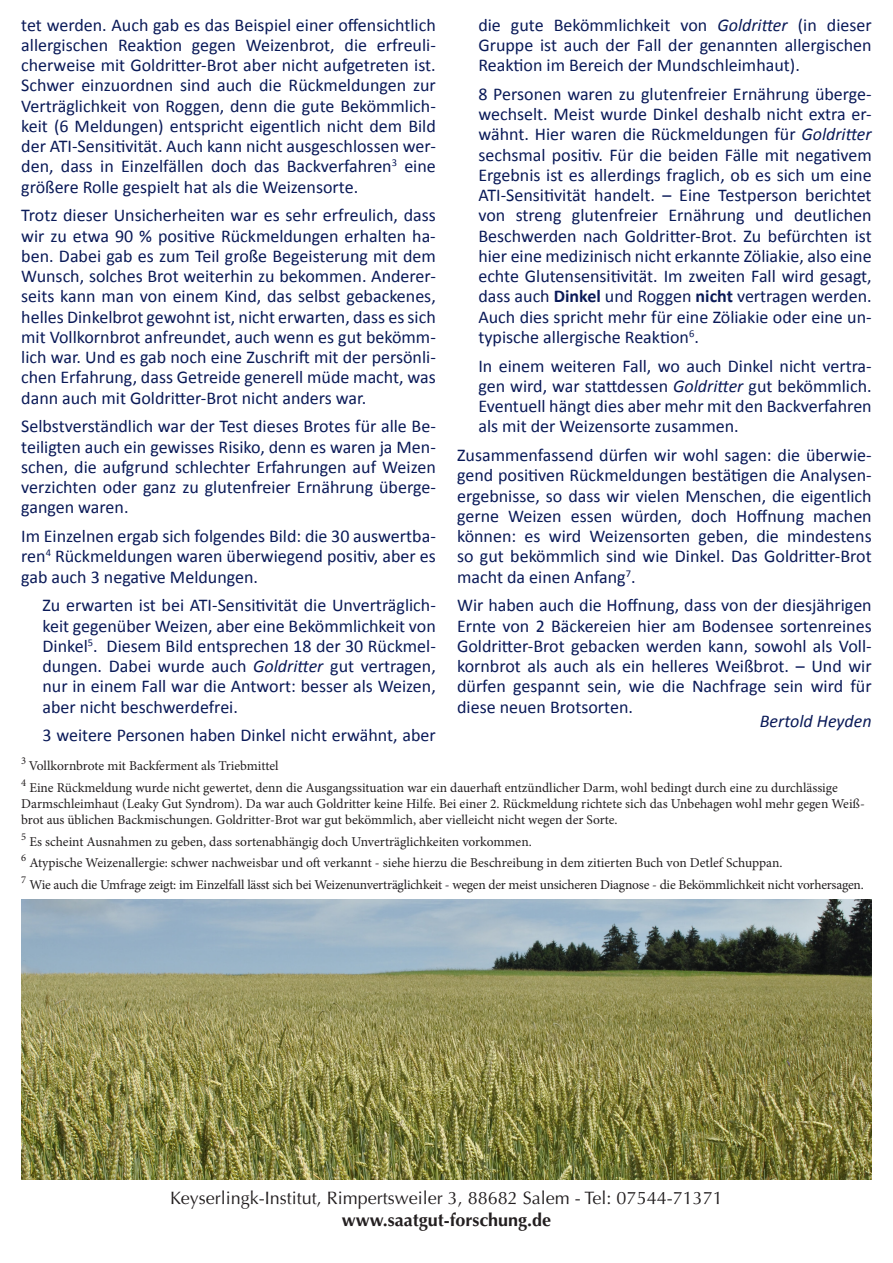
<style>
.page{position:relative;width:893px;height:1263px;background:#fff}
.page>*{position:absolute;margin:0;border:0;box-sizing:border-box;transform-origin:0 0}
.t1{font:18px/20.2px "Calibri";color:#0a1a58;text-align:justify}
.t2{font:18px "Optima LT Std";color:#231f20}
.t3{font:700 18px "Optima LT Std";color:#231f20}
.t4{font:italic 18px "Calibri";color:#0a1a58}
.t5{font:13.5px/21.6px "Minion Pro";letter-spacing:-.005em;color:#231f20}
.s1{font-style:italic}
.s2{font-weight:700}
</style>
<div class="page">
<img style="left:21px;top:899px;width:851px;height:280px">
<p class="t1" style="left:21px;top:14px;width:416px">tet werden. Auch gab es das Beispiel einer offensichtlich allergischen Reaktion gegen Weizenbrot, die erfreuli&shy;cherweise mit Goldritter-Brot aber nicht aufgetreten ist.<br>Schwer einzuordnen sind auch die Rückmeldungen zur Verträglichkeit von Roggen, denn die gute Bekömmlich&shy;keit (6 Meldungen) entspricht eigentlich nicht dem Bild der ATI-Sensitivität. Auch kann nicht ausgeschlossen wer&shy;den, dass in Einzelfällen doch das Backverfahren<sup>3</sup> eine größere Rolle gespielt hat als die Weizensorte.</p>
<p class="t1" style="left:21px;top:205px;width:416px">Trotz dieser Unsicherheiten war es sehr erfreulich, dass wir zu etwa 90 % positive Rückmeldungen erhalten ha&shy;ben. Dabei gab es zum Teil große Begeisterung mit dem Wunsch, solches Brot weiterhin zu bekommen. Anderer&shy;seits kann man von einem Kind, das selbst gebackenes, helles Dinkelbrot gewohnt ist, nicht erwarten, dass es sich mit Vollkornbrot anfreundet, auch wenn es gut bekömm&shy;lich war. Und es gab noch eine Zuschrift mit der persönli&shy;chen Erfahrung, dass Getreide generell müde macht, was dann auch mit Goldritter-Brot nicht anders war.</p>
<p class="t1" style="left:21px;top:416px;width:416px">Selbstverständlich war der Test dieses Brotes für alle Be&shy;teiligten auch ein gewisses Risiko, denn es waren ja Men&shy;schen, die aufgrund schlechter Erfahrungen auf Weizen verzichten oder ganz zu glutenfreier Ernährung überge&shy;gangen waren.</p>
<p class="t1" style="left:21px;top:526px;width:416px">Im Einzelnen ergab sich folgendes Bild: die 30 auswertba&shy;ren<sup>4</sup> Rückmeldungen waren überwiegend positiv, aber es gab auch 3 negative Meldungen.</p>
<p class="t1" style="left:43px;top:595px;width:395px">Zu erwarten ist bei ATI-Sensitivität die Unverträglich&shy;keit gegenüber Weizen, aber eine Bekömmlichkeit von Dinkel<sup>5</sup>. Diesem Bild entsprechen 18 der 30 Rückmel&shy;dungen. Dabei wurde auch <span class="s1">Goldritter</span> gut vertragen, nur in einem Fall war die Antwort: besser als Weizen, aber nicht beschwerdefrei.</p>
<p class="t1" style="left:43px;top:725px;width:395px">3 weitere Personen haben Dinkel nicht erwähnt, aber</p>
<p class="t1" style="left:478px;top:14px;width:395px">die gute Bekömmlichkeit von <span class="s1">Goldritter</span> (in dieser Gruppe ist auch der Fall der genannten allergischen Reaktion im Bereich der Mundschleimhaut).</p>
<p class="t1" style="left:478px;top:84px;width:395px">8 Personen waren zu glutenfreier Ernährung überge&shy;wechselt. Meist wurde Dinkel deshalb nicht extra er&shy;wähnt. Hier waren die Rückmeldungen für <span class="s1">Goldritter </span>sechsmal positiv. Für die beiden Fälle mit negativem Ergebnis ist es allerdings fraglich, ob es sich um eine ATI-Sensitivität handelt. – Eine Testperson berichtet von streng glutenfreier Ernährung und deutlichen Beschwerden nach Goldritter-Brot. Zu befürchten ist hier eine medizinisch nicht erkannte Zöliakie, also eine echte Glutensensitivität. Im zweiten Fall wird gesagt, dass auch <span class="s2">Dinkel</span> und Roggen <span class="s2">nicht</span> vertragen werden.<br>Auch dies spricht mehr für eine Zöliakie oder eine un&shy;typische allergische Reaktion<sup>6</sup>.</p>
<p class="t1" style="left:478px;top:355px;width:395px">In einem weiteren Fall, wo auch Dinkel nicht vertra&shy;gen wird, war stattdessen <span class="s1">Goldritter</span> gut bekömmlich.<br>Eventuell hängt dies aber mehr mit den Backverfahren als mit der Weizensorte zusammen.</p>
<p class="t1" style="left:457px;top:445px;width:416px">Zusammenfassend dürfen wir wohl sagen: die überwie&shy;gend positiven Rückmeldungen bestätigen die Analysen&shy;ergebnisse, so dass wir vielen Menschen, die eigentlich gerne Weizen essen würden, doch Hoffnung machen können: es wird Weizensorten geben, die mindestens so gut bekömmlich sind wie Dinkel. Das Goldritter-Brot macht da einen Anfang<sup>7</sup>.</p>
<p class="t1" style="left:457px;top:595px;width:416px">Wir haben auch die Hoffnung, dass von der diesjährigen Ernte von 2 Bäckereien hier am Bodensee sortenreines Goldritter-Brot gebacken werden kann, sowohl als Voll&shy;kornbrot als auch als ein helleres Weißbrot. – Und wir dürfen gespannt sein, wie die Nachfrage sein wird für diese neuen Brotsorten.</p>
<p class="t4" style="left:760px;top:709px;width:113px">Bertold Heyden</p>
<p class="t5" style="left:21px;top:755px;width:818px"><sup>3</sup> Vollkornbrote mit Backferment als Triebmittel<br><sup>4</sup> Eine Rückmeldung wurde nicht gewertet, denn die Ausgangssituation war ein dauerhaft entzündlicher Darm, wohl bedingt durch eine zu durchlässige</p>
<p class="t5" style="left:21px;top:795px;width:845px;line-height:16.2px">Darmschleimhaut (Leaky Gut Syndrom). Da war auch Goldritter keine Hilfe. Bei einer 2. Rückmeldung richtete sich das Unbehagen wohl mehr gegen Weiß&shy;brot aus üblichen Backmischungen. Goldritter-Brot war gut bekömmlich, aber vielleicht nicht wegen der Sorte.</p>
<p class="t5" style="left:21px;top:830px;width:844px"><sup>5</sup> Es scheint Ausnahmen zu geben, dass sortenabhängig doch Unverträglichkeiten vorkommen.<br><sup>6</sup> Atypische Weizenallergie: schwer nachweisbar und oft verkannt - siehe hierzu die Beschreibung in dem zitierten Buch von Detlef Schuppan.<br><sup>7</sup> Wie auch die Umfrage zeigt: im Einzelfall lässt sich bei Weizenunverträglichkeit - wegen der meist unsicheren Diagnose - die Bekömmlichkeit nicht vorhersagen.</p>
<p class="t2" style="left:170px;top:1187px;width:554px">Keyserlingk-Institut, Rimpertsweiler 3, 88682 Salem - Tel: 07544-71371</p>
<p class="t3" style="left:342px;top:1209px;width:211px">www.saatgut-forschung.de</p>
</div>
